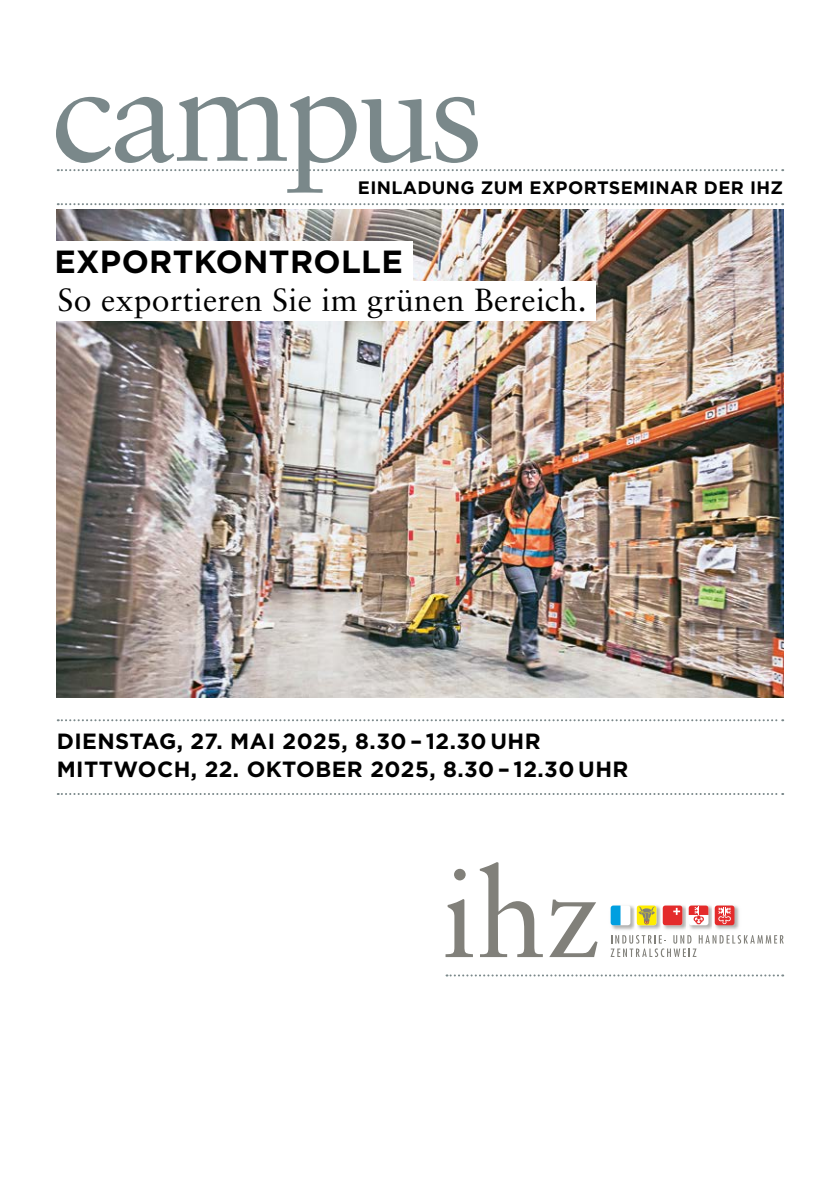
<style>
.page{position:relative;width:840px;height:1191px;background:#fff}
.page>*{position:absolute;margin:0;border:0;box-sizing:border-box;transform-origin:0 0}
.t1{font:140px "Sabon LT Std";letter-spacing:-.04em;color:#7a888a}
.t2{font:32px "Sabon LT Std";letter-spacing:.01em;color:#000}
.t3{font:700 32px "Gotham";letter-spacing:.01em;color:#000}
.t4{font:700 22px/28px "Gotham";letter-spacing:.02em;color:#000}
.t5{font:700 18px "Gotham";letter-spacing:.02em;color:#000}
</style>
<div class="page">
<img style="left:57px;top:210px;width:725px;height:487px">
<svg style="left:610px;top:935px;width:173px;height:22px"></svg>
<img style="left:663px;top:905px;width:23px;height:25px">
<div style="left:662px;top:905px;width:20px;height:20px;background:#e42b2b;border-radius:3px"></div>
<svg style="left:673px;top:908px;width:6px;height:7px"></svg>
<img style="left:637px;top:905px;width:23px;height:25px">
<img style="left:660px;top:908px;width:1px;height:19px">
<svg style="left:662px;top:907px;width:1px;height:16px"></svg>
<svg style="left:636px;top:905px;width:20px;height:20px"></svg>
<img style="left:611px;top:905px;width:23px;height:25px">
<img style="left:634px;top:908px;width:1px;height:19px">
<svg style="left:636px;top:906px;width:18px;height:18px"></svg>
<div style="left:610px;top:905px;width:20px;height:20px;background:#fff;border-radius:3px"></div>
<svg style="left:610px;top:905px;width:10px;height:20px"></svg>
<img style="left:689px;top:905px;width:23px;height:25px">
<svg style="left:688px;top:905px;width:20px;height:20px"></svg>
<svg style="left:688px;top:905px;width:20px;height:19px"></svg>
<img style="left:715px;top:905px;width:24px;height:25px">
<div style="left:714px;top:905px;width:20px;height:20px;background:#e42b2b;border-radius:3px"></div>
<svg style="left:718px;top:907px;width:12px;height:17px"></svg>
<svg style="left:445px;top:868px;width:27px;height:89px"></svg>
<svg style="left:479px;top:862px;width:63px;height:95px"></svg>
<svg style="left:549px;top:899px;width:48px;height:58px"></svg>
<svg style="left:446px;top:974px;width:336px;height:2px"></svg>
<svg style="left:58px;top:169px;width:724px;height:2px"></svg>
<svg style="left:58px;top:203px;width:724px;height:2px"></svg>
<svg style="left:58px;top:719px;width:724px;height:2px"></svg>
<svg style="left:58px;top:793px;width:724px;height:2px"></svg>
<div style="left:48px;top:241px;width:365px;height:40px;background:#fff"></div>
<div style="left:51px;top:281px;width:544px;height:39px;background:#fff"></div>
<h1 class="t1" style="left:52px;top:29px;width:432px">campus</h1>
<p class="t5" style="left:358px;top:176px;width:426px">EINLADUNG ZUM EXPORTSEMINAR DER IHZ</p>
<h2 class="t3" style="left:54px;top:240px;width:350px">EXPORTKONTROLLE</h2>
<h2 class="t2" style="left:57px;top:281px;width:530px">So exportieren Sie im grünen Bereich.</h2>
<p class="t4" style="left:57px;top:727px;width:573px">DIENSTAG, 27. MAI 2025, 8.30 – 12.30 UHR<br>MITTWOCH, 22. OKTOBER 2025, 8.30 – 12.30 UHR</p>
</div>
